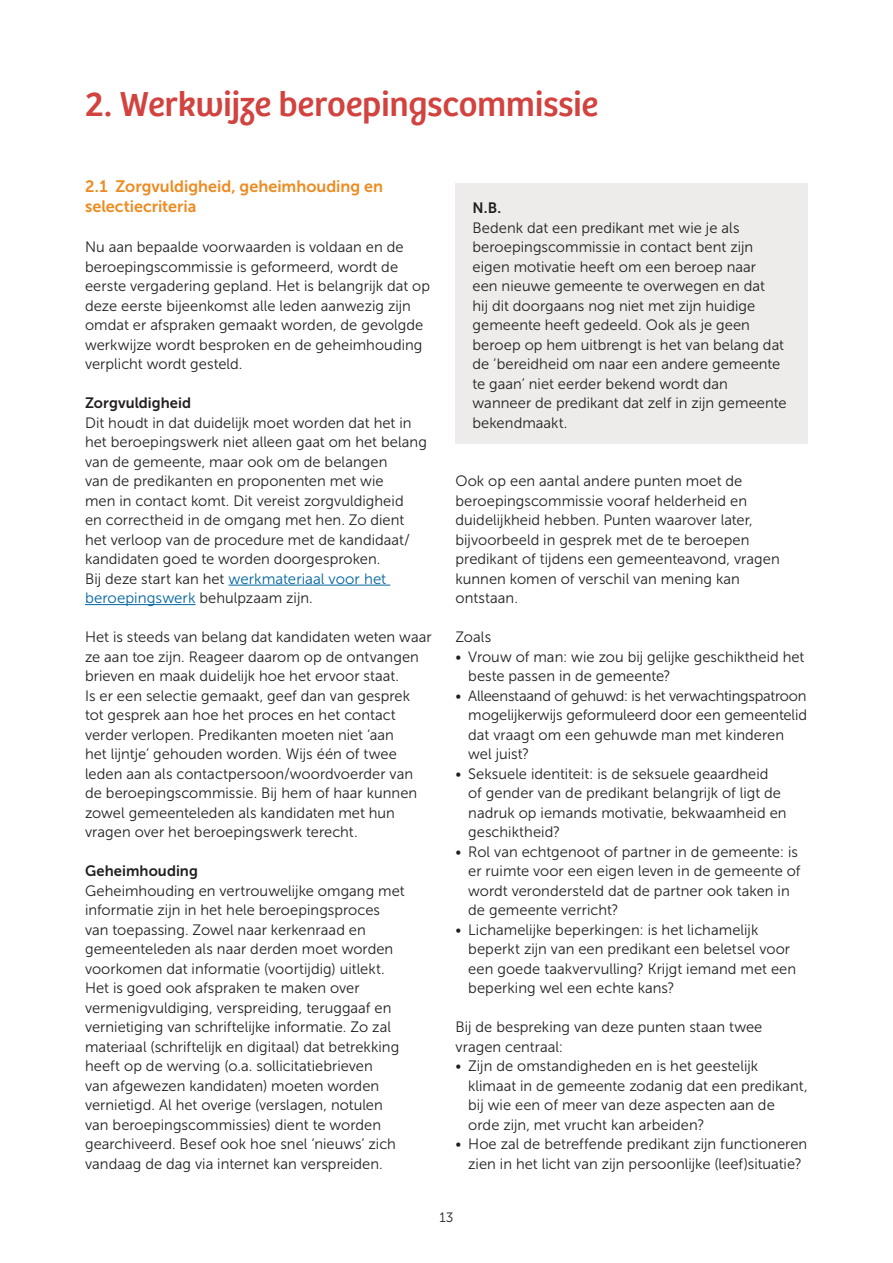
<style>
.page{position:relative;width:893px;height:1263px;background:#fff}
.page>*{position:absolute;margin:0;border:0;box-sizing:border-box;transform-origin:0 0}
.t1{font:36px "Bree";letter-spacing:-.01em;color:#d2433f}
.t2{font:16.5px/19.5px "Museo Sans 700";color:#ec8c22}
.t3{font:15px/19.5px "Museo Sans 300";letter-spacing:.005em;color:#231f20}
.t4{font:15px "Museo Sans 700";letter-spacing:.005em;color:#231f20}
.t5{font:13.5px "Museo Sans 300";color:#231f20}
.s1{color:#00649f}
</style>
<div class="page">
<div style="left:455px;top:184px;width:353px;height:260px;background:#edecea"></div>
<hr style="left:229px;top:585px;width:161px;height:1px;background:#00649f">
<hr style="left:85px;top:604px;width:111px;height:1px;background:#00649f">
<h1 class="t1" style="left:85px;top:83px;width:515px">2. Werkwijze beroepingscommissie</h1>
<p class="t2" style="left:85px;top:177px;width:299px">2.1 Zorgvuldigheid, geheimhouding en selectiecriteria</p>
<p class="t3" style="left:85px;top:237px;width:347px">Nu aan bepaalde voorwaarden is voldaan en de beroepingscommissie is geformeerd, wordt de eerste vergadering gepland. Het is belangrijk dat op deze eerste bijeenkomst alle leden aanwezig zijn omdat er afspraken gemaakt worden, de gevolgde werkwijze wordt besproken en de geheimhouding verplicht wordt gesteld.</p>
<p class="t4" style="left:85px;top:395px;width:108px">Zorgvuldigheid</p>
<p class="t3" style="left:85px;top:413px;width:343px">Dit houdt in dat duidelijk moet worden dat het in het beroepingswerk niet alleen gaat om het belang van de gemeente, maar ook om de belangen<br>van de predikanten en proponenten met wie<br>men in contact komt. Dit vereist zorgvuldigheid<br>en correctheid in de omgang met hen. Zo dient het verloop van de procedure met de kandidaat/ kandidaten goed te worden doorgesproken.<br>Bij deze start kan het <span class="s1">werkmateriaal voor het beroepingswerk</span> behulpzaam zijn.</p>
<p class="t3" style="left:85px;top:627px;width:348px">Het is steeds van belang dat kandidaten weten waar ze aan toe zijn. Reageer daarom op de ontvangen brieven en maak duidelijk hoe het ervoor staat.<br>Is er een selectie gemaakt, geef dan van gesprek tot gesprek aan hoe het proces en het contact verder verlopen. Predikanten moeten niet ‘aan<br>het lijntje’ gehouden worden. Wijs één of twee leden aan als contactpersoon/woordvoerder van de beroepingscommissie. Bij hem of haar kunnen zowel gemeenteleden als kandidaten met hun vragen over het beroepingswerk terecht.</p>
<p class="t4" style="left:85px;top:863px;width:114px">Geheimhouding</p>
<p class="t3" style="left:85px;top:881px;width:321px">Geheimhouding en vertrouwelijke omgang met informatie zijn in het hele beroepingsproces van toepassing. Zowel naar kerkenraad en gemeenteleden als naar derden moet worden voorkomen dat informatie (voortijdig) uitlekt.<br>Het is goed ook afspraken te maken over vermenigvuldiging, verspreiding, teruggaaf en vernietiging van schriftelijke informatie. Zo zal materiaal (schriftelijk en digitaal) dat betrekking heeft op de werving (o.a. sollicitatiebrieven<br>van afgewezen kandidaten) moeten worden vernietigd. Al het overige (verslagen, notulen van beroepingscommissies) dient te worden gearchiveerd. Besef ook hoe snel ‘nieuws’ zich vandaag de dag via internet kan verspreiden.</p>
<p class="t4" style="left:472px;top:200px;width:30px">N.B.</p>
<p class="t3" style="left:472px;top:218px;width:316px">Bedenk dat een predikant met wie je als beroepingscommissie in contact bent zijn eigen motivatie heeft om een beroep naar<br>een nieuwe gemeente te overwegen en dat<br>hij dit doorgaans nog niet met zijn huidige gemeente heeft gedeeld. Ook als je geen beroep op hem uitbrengt is het van belang dat de ‘bereidheid om naar een andere gemeente te gaan’ niet eerder bekend wordt dan wanneer de predikant dat zelf in zijn gemeente bekendmaakt.</p>
<p class="t3" style="left:455px;top:471px;width:326px">Ook op een aantal andere punten moet de beroepingscommissie vooraf helderheid en duidelijkheid hebben. Punten waarover later, bijvoorbeeld in gesprek met de te beroepen predikant of tijdens een gemeenteavond, vragen kunnen komen of verschil van mening kan ontstaan.</p>
<p class="t3" style="left:455px;top:627px;width:37px">Zoals</p>
<p class="t3" style="left:468px;top:647px;width:338px;text-indent:-13px">• Vrouw of man: wie zou bij gelijke geschiktheid het beste passen in de gemeente?</p>
<p class="t3" style="left:468px;top:686px;width:340px;text-indent:-13px">• Alleenstaand of gehuwd: is het verwachtingspatroon mogelijkerwijs geformuleerd door een gemeentelid dat vraagt om een gehuwde man met kinderen wel juist?</p>
<p class="t3" style="left:468px;top:764px;width:320px;text-indent:-13px">• Seksuele identiteit: is de seksuele geaardheid<br>of gender van de predikant belangrijk of ligt de nadruk op iemands motivatie, bekwaamheid en geschiktheid?</p>
<p class="t3" style="left:468px;top:842px;width:334px;text-indent:-13px">• Rol van echtgenoot of partner in de gemeente: is er ruimte voor een eigen leven in de gemeente of wordt verondersteld dat de partner ook taken in de gemeente verricht?</p>
<p class="t3" style="left:468px;top:920px;width:329px;text-indent:-13px">• Lichamelijke beperkingen: is het lichamelijk beperkt zijn van een predikant een beletsel voor een goede taakvervulling? Krijgt iemand met een beperking wel een echte kans?</p>
<p class="t3" style="left:455px;top:1017px;width:308px">Bij de bespreking van deze punten staan twee vragen centraal:</p>
<p class="t3" style="left:468px;top:1056px;width:341px;text-indent:-13px">• Zijn de omstandigheden en is het geestelijk klimaat in de gemeente zodanig dat een predikant, bij wie een of meer van deze aspecten aan de orde zijn, met vrucht kan arbeiden?</p>
<p class="t3" style="left:455px;top:1134px;width:353px;text-align:center">• Hoe zal de betreffende predikant zijn functioneren zien in het licht van zijn persoonlijke (leef)situatie?</p>
<p class="t5" style="left:440px;top:1210px;width:15px">13</p>
</div>
